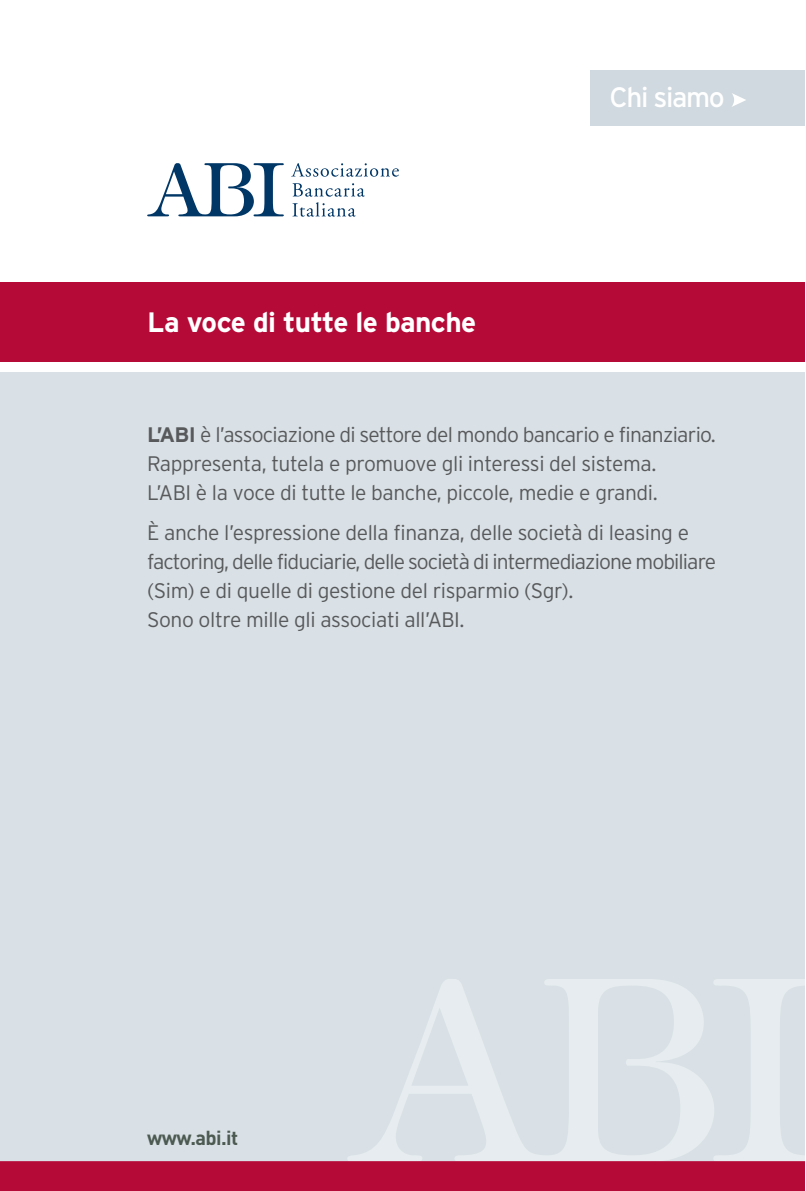
<style>
.page{position:relative;width:806px;height:1191px;background:#fff}
.page>*{position:absolute;margin:0;border:0;box-sizing:border-box;transform-origin:0 0}
.t1{font:700 28px "Interstate";letter-spacing:-.02em;color:#fff}
.t2{font:28px "Interstate";letter-spacing:-.05em;color:#fff}
.t3{font:300 21px/29px "Interstate";letter-spacing:-.025em;color:#58595b}
.t4{font:700 20px "DIN";letter-spacing:-.03em;color:#4c5a52}
.s1{font-weight:700}
</style>
<div class="page">
<div style="left:0;top:372px;width:804px;height:819px;background:#d9e1e6"></div>
<svg style="left:0;top:979px;width:805px;height:212px"></svg>
<div style="left:0;top:282px;width:804px;height:80px;background:#b50937"></div>
<svg style="left:147px;top:163px;width:136px;height:53px"></svg>
<svg style="left:291px;top:163px;width:107px;height:14px"></svg>
<svg style="left:292px;top:183px;width:72px;height:34px"></svg>
<div style="left:590px;top:70px;width:214px;height:56px;background:#d0d9df"></div>
<svg style="left:732px;top:93px;width:14px;height:14px"></svg>
<h1 class="t1" style="left:147px;top:306px;width:330px">La voce di tutte le banche</h1>
<h1 class="t2" style="left:609px;top:82px;width:117px">Chi siamo</h1>
<p class="t3" style="left:147px;top:420px;width:570px"><span class="s1">L’ABI</span> è l’associazione di settore del mondo bancario e finanziario.<br>Rappresenta, tutela e promuove gli interessi del sistema.<br>L’ABI è la voce di tutte le banche, piccole, medie e grandi.</p>
<p class="t3" style="left:147px;top:518px;width:570px">È anche l’espressione della finanza, delle società di leasing e factoring, delle fiduciarie, delle società di intermediazione mobiliare (Sim) e di quelle di gestione del risparmio (Sgr).<br>Sono oltre mille gli associati all’ABI.</p>
<p class="t4" style="left:147px;top:1124px;width:92px">www.abi.it</p>
</div>
